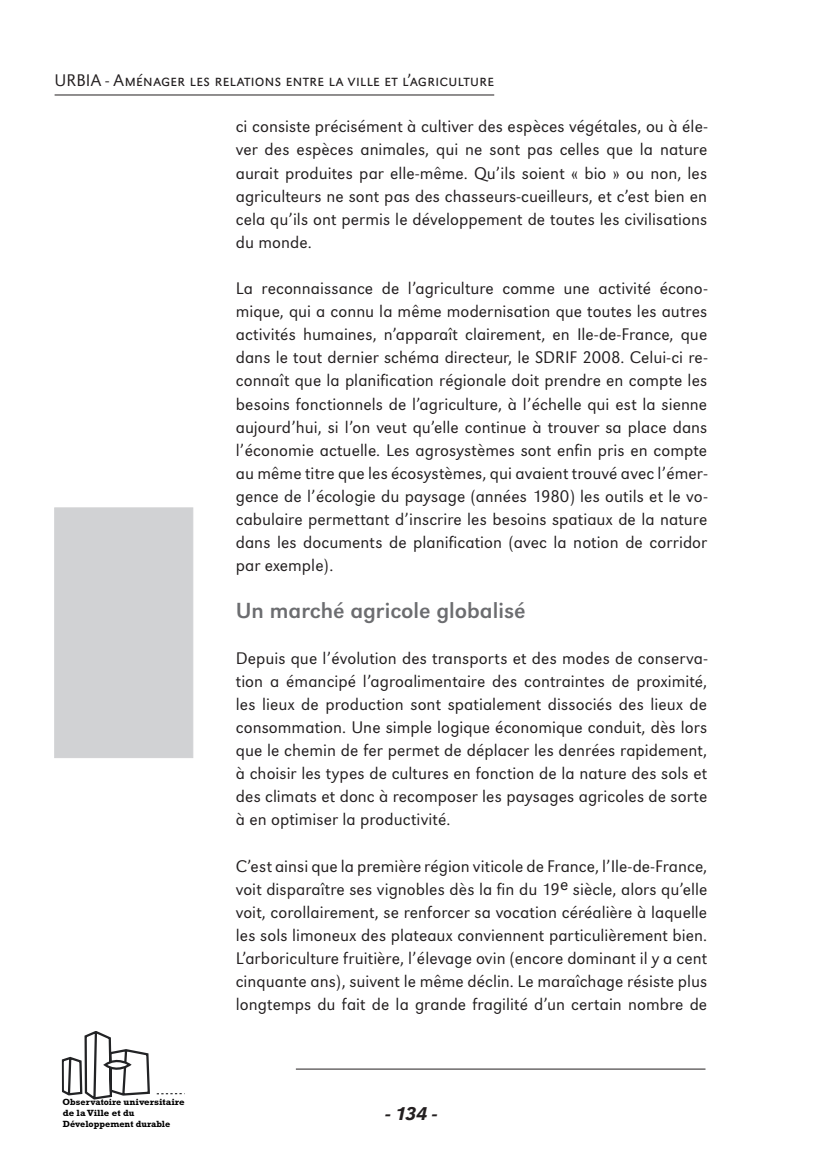
<style>
.page{position:relative;width:819px;height:1166px;background:#fff}
.page>*{position:absolute;margin:0;border:0;box-sizing:border-box;transform-origin:0 0}
.t1{font:22.75px "URW Grotesk T";color:#6c6d70}
.t2{font:italic 500 19.25px "URW Grotesk T";color:#231f20}
.t3{font:300 17.5px/23.1px "URW Grotesk T";letter-spacing:.005em;color:#231f20;text-align:justify}
.t4{font:300 17.5px "URW Grotesk SCT";letter-spacing:.005em;color:#231f20}
.t5{font:700 9.1px/10.8px "Rockwell";letter-spacing:-.005em;color:#000}
</style>
<div class="page">
<hr style="left:55px;top:95px;width:439px;height:1px;background:#231f20">
<hr style="left:296px;top:1069px;width:409px;height:1px;background:#231f20">
<svg style="left:61px;top:1031px;width:124px;height:69px"></svg>
<div style="left:54px;top:507px;width:139px;height:251px;background:#d1d2d4"></div>
<p class="t4" style="left:55px;top:70px;width:441px">URBIA - Aménager les relations entre la ville et l’agriculture</p>
<p class="t3" style="left:236px;top:115px;width:473px">ci consiste précisément à cultiver des espèces végétales, ou à éle&shy;ver des espèces animales, qui ne sont pas celles que la nature aurait produites par elle-même. Qu’ils soient « bio » ou non, les agriculteurs ne sont pas des chasseurs-cueilleurs, et c’est bien en cela qu’ils ont permis le développement de toutes les civilisations du monde.</p>
<p class="t3" style="left:236px;top:276px;width:473px">La reconnaissance de l’agriculture comme une activité écono&shy;mique, qui a connu la même modernisation que toutes les autres activités humaines, n’apparaît clairement, en Ile-de-France, que dans le tout dernier schéma directeur, le SDRIF 2008. Celui-ci re&shy;connaît que la planification régionale doit prendre en compte les besoins fonctionnels de l’agriculture, à l’échelle qui est la sienne aujourd’hui, si l’on veut qu’elle continue à trouver sa place dans l’économie actuelle. Les agrosystèmes sont enfin pris en compte au même titre que les écosystèmes, qui avaient trouvé avec l’émer&shy;gence de l’écologie du paysage (années 1980) les outils et le vo&shy;cabulaire permettant d’inscrire les besoins spatiaux de la nature dans les documents de planification (avec la notion de corridor par exemple).</p>
<h1 class="t1" style="left:236px;top:597px;width:291px">Un marché agricole globalisé</h1>
<p class="t3" style="left:236px;top:646px;width:473px">Depuis que l’évolution des transports et des modes de conserva&shy;tion a émancipé l’agroalimentaire des contraintes de proximité, les lieux de production sont spatialement dissociés des lieux de consommation. Une simple logique économique conduit, dès lors que le chemin de fer permet de déplacer les denrées rapidement, à choisir les types de cultures en fonction de la nature des sols et des climats et donc à recomposer les paysages agricoles de sorte à en optimiser la productivité.</p>
<p class="t3" style="left:236px;top:854px;width:473px">C’est ainsi que la première région viticole de France, l’Ile-de-France, voit disparaître ses vignobles dès la fin du 19e siècle, alors qu’elle voit, corollairement, se renforcer sa vocation céréalière à laquelle les sols limoneux des plateaux conviennent particulièrement bien.<br>L’arboriculture fruitière, l’élevage ovin (encore dominant il y a cent cinquante ans), suivent le même déclin. Le maraîchage résiste plus longtemps du fait de la grande fragilité d’un certain nombre de</p>
<p class="t5" style="left:63px;top:1096px;width:124px">Observatoire universitaire de la Ville et du<br>Développement durable</p>
<p class="t2" style="left:385px;top:1102px;width:53px">- 134 -</p>
</div>
